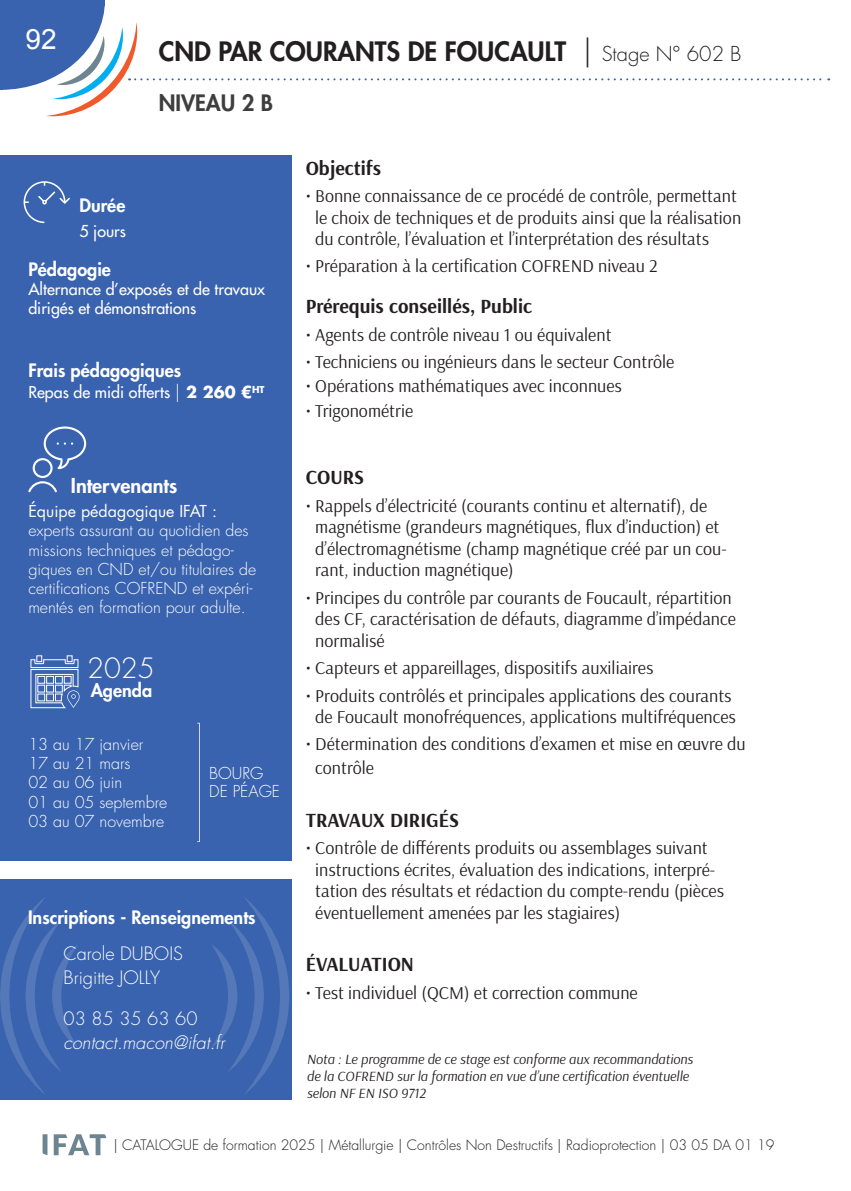
<style>
.page{position:relative;width:851px;height:1191px;background:#fff}
.page>*{position:absolute;margin:0;border:0;box-sizing:border-box;transform-origin:0 0}
.t1{font:28px "Arial";color:#fff}
.t2{font:300 27.2px "Futura Std";color:#fff}
.t3{font:800 26px "Futura Std";color:#231f20}
.t4{font:800 22px "Futura Std";color:#3e3e3f}
.t5{font:700 20px "Arsenal";color:#231f20}
.t6{font:800 20px "Futura Std";color:#fff}
.t7{font:18px/21.6px "Arsenal";color:#231f20}
.t8{font:800 18px "Futura Std";color:#fff}
.t9{font:300 18px/24px "Futura Std";color:#fff}
.t10{font:italic 300 18px "Futura Std";color:#fff}
.t11{font:300 16px/19.2px "Futura Std";color:#fff}
.t12{font:500 16px/19.2px "Futura Std";color:#fff}
.t13{font:16px "Futura Std";color:#fff}
.t14{font:italic 14px/16.8px "Arsenal";color:#231f20}
.t15{font:300 14px "Futura Std";color:#231f20}
.s1{font-weight:300;font-size:30px}
.s2{font-weight:300;font-size:20px}
.s3{font-weight:300;font-size:18px}
.s4{font-weight:700}
</style>
<div class="page">
<svg style="left:43px;top:1134px;width:4px;height:21px"></svg>
<svg style="left:54px;top:1134px;width:52px;height:21px"></svg>
<svg style="left:3px;top:6px;width:826px;height:110px"></svg>
<div style="left:0;top:155px;width:292px;height:706px;background:#3a63af"></div>
<div style="left:0;top:879px;width:292px;height:220px;background:#3a63af"></div>
<svg style="left:212px;top:897px;width:77px;height:198px"></svg>
<svg style="left:0;top:897px;width:77px;height:197px"></svg>
<div style="left:0;top:0;width:105px;height:6px;background:#3a63af"></div>
<hr style="left:0;top:0;width:3px;height:90px;background:#3a63af">
<svg style="left:28px;top:426px;width:58px;height:66px"></svg>
<svg style="left:30px;top:655px;width:50px;height:53px"></svg>
<svg style="left:24px;top:181px;width:46px;height:42px"></svg>
<svg style="left:197px;top:723px;width:3px;height:119px"></svg>
<h1 class="t1" style="left:26px;top:21px;width:33px">92</h1>
<h3 class="t3" style="left:159px;top:35px;width:584px">CND PAR COURANTS DE FOUCAULT <span class="s1">|</span> <span class="s2">Stage N° 602 B</span></h3>
<p class="t4" style="left:159px;top:89px;width:116px">NIVEAU 2 B</p>
<p class="t8" style="left:79px;top:194px;width:47px">Durée</p>
<p class="t12" style="left:79px;top:222px;width:48px">5 jours</p>
<p class="t8" style="left:28px;top:258px;width:84px">Pédagogie</p>
<p class="t12" style="left:28px;top:279px;width:238px">Alternance d’exposés et de travaux dirigés et démonstrations</p>
<p class="t8" style="left:28px;top:358px;width:154px">Frais pédagogiques</p>
<p class="t12" style="left:28px;top:383px;width:238px">Repas de midi offerts <span class="s3">|</span> <span class="s4">2 260 €</span><sup>HT</sup></p>
<p class="t6" style="left:71px;top:472px;width:108px">Intervenants</p>
<p class="t13" style="left:28px;top:501px;width:190px">Équipe pédagogique IFAT :</p>
<p class="t11" style="left:28px;top:521px;width:229px">experts assurant au quotidien des missions techniques et pédago&shy;giques en CND et/ou titulaires de certifications COFREND et expéri&shy;mentés en formation pour adulte.</p>
<h2 class="t2" style="left:87px;top:651px;width:69px">2025</h2>
<p class="t8" style="left:91px;top:678px;width:63px">Agenda</p>
<p class="t11" style="left:28px;top:735px;width:140px">13 au 17 janvier<br>17 au 21 mars<br>02 au 06 juin<br>01 au 05 septembre<br>03 au 07 novembre</p>
<p class="t11" style="left:209px;top:765px;width:72px;line-height:18px">BOURG<br>DE PÉAGE</p>
<p class="t8" style="left:28px;top:905px;width:229px">Inscriptions - Renseignements</p>
<p class="t9" style="left:63px;top:942px;width:121px">Carole DUBOIS<br>Brigitte JOLLY</p>
<p class="t9" style="left:63px;top:1007px;width:135px">03 85 35 63 60</p>
<p class="t10" style="left:63px;top:1031px;width:163px">contact.macon@ifat.fr</p>
<p class="t5" style="left:305px;top:154px;width:77px">Objectifs</p>
<p class="t7" style="left:315px;top:185px;width:427px;text-indent:-10px">• Bonne connaissance de ce procédé de contrôle, permettant le choix de techniques et de produits ainsi que la réalisation du contrôle, l’évaluation et l’interprétation des résultats</p>
<p class="t7" style="left:305px;top:255px;width:353px">• Préparation à la certification COFREND niveau 2</p>
<p class="t5" style="left:305px;top:292px;width:228px">Prérequis conseillés, Public</p>
<p class="t7" style="left:305px;top:323px;width:307px">• Agents de contrôle niveau 1 ou équivalent</p>
<p class="t7" style="left:305px;top:351px;width:370px">• Techniciens ou ingénieurs dans le secteur Contrôle</p>
<p class="t7" style="left:305px;top:375px;width:318px">• Opérations mathématiques avec inconnues</p>
<p class="t7" style="left:305px;top:399px;width:109px">• Trigonométrie</p>
<p class="t5" style="left:305px;top:463px;width:60px">COURS</p>
<p class="t7" style="left:315px;top:494px;width:413px;text-indent:-10px">• Rappels d’électricité (courants continu et alternatif), de magnétisme (grandeurs magnétiques, flux d’induction) et d’électromagnétisme (champ magnétique créé par un cou&shy;rant, induction magnétique)</p>
<p class="t7" style="left:315px;top:586px;width:422px;text-indent:-10px">• Principes du contrôle par courants de Foucault, répartition des CF, caractérisation de défauts, diagramme d’impédance normalisé</p>
<p class="t7" style="left:305px;top:657px;width:349px">• Capteurs et appareillages, dispositifs auxiliaires</p>
<p class="t7" style="left:305px;top:684px;width:431px;text-align:center">• Produits contrôlés et principales applications des courants de Foucault monofréquences, applications multifréquences</p>
<p class="t7" style="left:315px;top:732px;width:432px;line-height:24px;text-indent:-10px">• Détermination des conditions d’examen et mise en œuvre du contrôle</p>
<p class="t5" style="left:305px;top:806px;width:155px">TRAVAUX DIRIGÉS</p>
<p class="t7" style="left:315px;top:836px;width:410px;text-indent:-10px">• Contrôle de différents produits ou assemblages suivant instructions écrites, évaluation des indications, interpré&shy;tation des résultats et rédaction du compte-rendu (pièces éventuellement amenées par les stagiaires)</p>
<p class="t5" style="left:305px;top:950px;width:110px">ÉVALUATION</p>
<p class="t7" style="left:305px;top:981px;width:333px">• Test individuel (QCM) et correction commune</p>
<p class="t14" style="left:307px;top:1051px;width:387px">Nota : Le programme de ce stage est conforme aux recommandations de la COFREND sur la formation en vue d’une certification éventuelle selon NF EN ISO 9712</p>
<p class="t15" style="left:113px;top:1136px;width:662px">| CATALOGUE de formation 2025 | Métallurgie | Contrôles Non Destructifs | Radioprotection | 03 05 DA 01 19</p>
</div>
